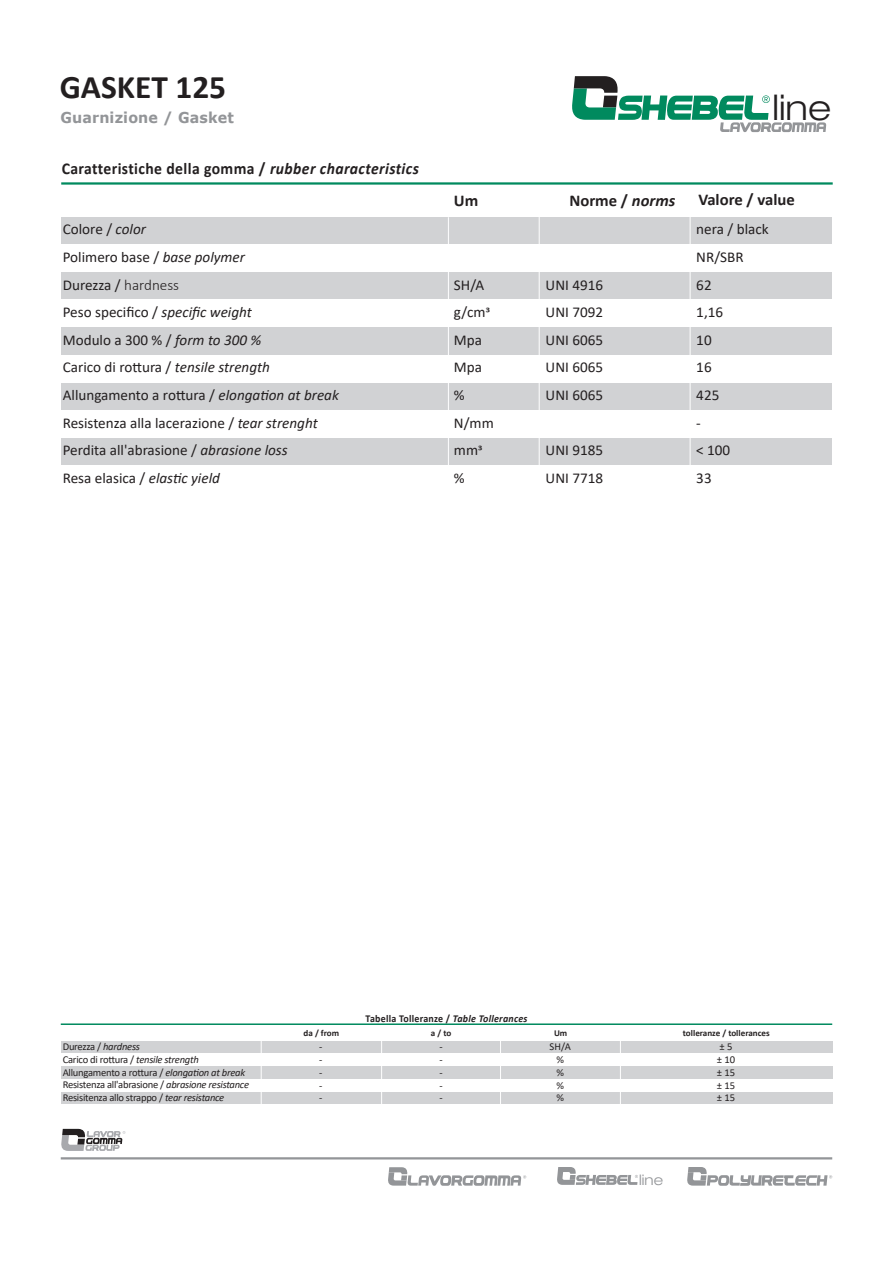
<style>
.page{position:relative;width:893px;height:1263px;background:#fff}
.page>*{position:absolute;margin:0;border:0;box-sizing:border-box;transform-origin:0 0}
.t1{font:300 expanded 35.25px "Helvetica Neue LT Std";color:#231f20}
.t2{font:700 33px "Calibri";color:#231f20}
.t3{font:700 16.5px "Calibri";letter-spacing:.015em;color:#231f20;scale:.95 1}
.t4{font:700 16.5px "Calibri";letter-spacing:.015em;color:#231f20}
.t5{font:15px "Calibri";color:#231f20}
.t6{font:700 15px "Verdana";letter-spacing:.01em;color:#939598;scale:.95 1}
.t7{font:300 expanded 14.55px "Helvetica Neue LT Std";color:#939598}
.t8{font:10.5px "Calibri";letter-spacing:-.025em;color:#231f20}
.t9{font:700 10.5px "Calibri";letter-spacing:.025em;color:#231f20;scale:.95 1}
.t10{font:700 9px "Calibri";color:#231f20}
.s1{font-style:italic}
.s2{font-weight:300}
</style>
<div class="page">
<div style="left:61px;top:383px;width:771px;height:27px;background:#d1d2d4"></div>
<div style="left:61px;top:1041px;width:771px;height:12px;background:#d1d2d4"></div>
<div style="left:61px;top:1066px;width:771px;height:13px;background:#d1d2d4"></div>
<div style="left:61px;top:1091px;width:771px;height:13px;background:#d1d2d4"></div>
<hr style="left:261px;top:1041px;width:1px;height:63px;background:#fff">
<hr style="left:381px;top:1041px;width:1px;height:63px;background:#fff">
<hr style="left:500px;top:1041px;width:1px;height:63px;background:#fff">
<hr style="left:620px;top:1041px;width:1px;height:63px;background:#fff">
<div style="left:61px;top:217px;width:771px;height:27px;background:#d1d2d4"></div>
<div style="left:61px;top:272px;width:771px;height:28px;background:#d1d2d4"></div>
<div style="left:61px;top:438px;width:771px;height:27px;background:#d1d2d4"></div>
<div style="left:61px;top:327px;width:771px;height:28px;background:#d1d2d4"></div>
<hr style="left:448px;top:217px;width:1px;height:276px;background:#fff">
<hr style="left:539px;top:217px;width:1px;height:275px;background:#fff">
<hr style="left:690px;top:217px;width:1px;height:276px;background:#fff">
<hr style="left:61px;top:1023px;width:771px;height:2px;background:#008a5e">
<hr style="left:61px;top:1157px;width:771px;height:2px;background:#939598">
<svg style="left:61px;top:1129px;width:64px;height:22px"></svg>
<svg style="left:388px;top:1167px;width:138px;height:19px"></svg>
<svg style="left:557px;top:1167px;width:81px;height:18px"></svg>
<svg style="left:687px;top:1167px;width:145px;height:19px"></svg>
<hr style="left:61px;top:182px;width:772px;height:3px;background:#008a5e">
<svg style="left:572px;top:76px;width:254px;height:56px"></svg>
<p class="t2" style="left:60px;top:63px;width:168px">GASKET 125</p>
<p class="t6" style="left:60px;top:107px;width:184px">Guarnizione / Gasket</p>
<p class="t3" style="left:62px;top:157px;width:377px">Caratteristiche della gomma / <span class="s1">rubber characteristics</span></p>
<p class="t5" style="left:63px;top:219px;width:85px">Colore / <span class="s1">color</span></p>
<p class="t5" style="left:63px;top:247px;width:184px">Polimero base / <span class="s1">base polymer</span></p>
<p class="t5" style="left:63px;top:274px;width:118px">Durezza / <span class="s2">hardness</span></p>
<p class="t5" style="left:63px;top:302px;width:191px">Peso specifico / <span class="s1">specific weight</span></p>
<p class="t5" style="left:63px;top:329px;width:200px">Modulo a 300 % / <span class="s1">form to 300 %</span></p>
<p class="t5" style="left:63px;top:357px;width:209px">Carico di rottura / <span class="s1">tensile strength</span></p>
<p class="t5" style="left:63px;top:385px;width:278px">Allungamento a rottura / <span class="s1">elongation at break</span></p>
<p class="t5" style="left:63px;top:412px;width:257px">Resistenza alla lacerazione / <span class="s1">tear strenght</span></p>
<p class="t5" style="left:63px;top:440px;width:226px">Perdita all'abrasione / <span class="s1">abrasione loss</span></p>
<p class="t5" style="left:63px;top:467px;width:159px">Resa elasica / <span class="s1">elastic yield</span></p>
<p class="t1" style="left:772px;top:86px;width:60px">line</p>
<p class="t4" style="left:454px;top:188px;width:26px">Um</p>
<p class="t4" style="left:569px;top:188px;width:107px">Norme / <span class="s1">norms</span></p>
<p class="t4" style="left:698px;top:188px;width:98px">Valore / value</p>
<p class="t5" style="left:454px;top:274px;width:32px">SH/A</p>
<p class="t5" style="left:454px;top:302px;width:38px">g/cm3</p>
<p class="t5" style="left:454px;top:329px;width:30px">Mpa</p>
<p class="t5" style="left:454px;top:357px;width:30px">Mpa</p>
<p class="t5" style="left:454px;top:385px;width:12px">%</p>
<p class="t5" style="left:454px;top:412px;width:41px">N/mm</p>
<p class="t5" style="left:454px;top:440px;width:30px">mm3</p>
<p class="t5" style="left:454px;top:467px;width:12px">%</p>
<p class="t5" style="left:546px;top:274px;width:59px">UNI 4916</p>
<p class="t5" style="left:546px;top:302px;width:59px">UNI 7092</p>
<p class="t5" style="left:546px;top:329px;width:59px">UNI 6065</p>
<p class="t5" style="left:546px;top:357px;width:59px">UNI 6065</p>
<p class="t5" style="left:546px;top:385px;width:59px">UNI 6065</p>
<p class="t5" style="left:546px;top:440px;width:59px">UNI 9185</p>
<p class="t5" style="left:546px;top:467px;width:59px">UNI 7718</p>
<p class="t5" style="left:696px;top:219px;width:74px">nera / black</p>
<p class="t5" style="left:696px;top:247px;width:49px">NR/SBR</p>
<p class="t5" style="left:696px;top:274px;width:17px">62</p>
<p class="t5" style="left:696px;top:302px;width:28px">1,16</p>
<p class="t5" style="left:696px;top:329px;width:17px">10</p>
<p class="t5" style="left:696px;top:357px;width:17px">16</p>
<p class="t5" style="left:696px;top:385px;width:25px">425</p>
<p class="t5" style="left:696px;top:412px;width:6px">-</p>
<p class="t5" style="left:696px;top:440px;width:36px">&lt; 100</p>
<p class="t5" style="left:696px;top:467px;width:17px">33</p>
<p class="t9" style="left:366px;top:1011px;width:172px">Tabella Tolleranze / <span class="s1">Table Tollerances</span></p>
<p class="t8" style="left:63px;top:1039px;width:79px">Durezza / <span class="s1">hardness</span></p>
<p class="t8" style="left:63px;top:1052px;width:138px">Carico di rottura / <span class="s1">tensile strength</span></p>
<p class="t8" style="left:63px;top:1065px;width:184px">Allungamento a rottura / <span class="s1">elongation at break</span></p>
<p class="t8" style="left:63px;top:1077px;width:188px">Resistenza all'abrasione / <span class="s1">abrasione resistance</span></p>
<p class="t8" style="left:63px;top:1090px;width:163px">Resisitenza allo strappo / <span class="s1">tear resistance</span></p>
<p class="t10" style="left:304px;top:1027px;width:37px">da / from</p>
<p class="t10" style="left:431px;top:1027px;width:22px">a / to</p>
<p class="t10" style="left:554px;top:1027px;width:15px">Um</p>
<p class="t10" style="left:683px;top:1027px;width:88px">tolleranze / tollerances</p>
<p class="t8" style="left:319px;top:1039px;width:5px">-</p>
<p class="t8" style="left:319px;top:1052px;width:5px">-</p>
<p class="t8" style="left:319px;top:1065px;width:5px">-</p>
<p class="t8" style="left:319px;top:1078px;width:5px">-</p>
<p class="t8" style="left:319px;top:1090px;width:5px">-</p>
<p class="t8" style="left:439px;top:1039px;width:5px">-</p>
<p class="t8" style="left:439px;top:1052px;width:5px">-</p>
<p class="t8" style="left:439px;top:1065px;width:5px">-</p>
<p class="t8" style="left:439px;top:1078px;width:5px">-</p>
<p class="t8" style="left:439px;top:1090px;width:5px">-</p>
<p class="t8" style="left:550px;top:1039px;width:23px">SH/A</p>
<p class="t8" style="left:556px;top:1052px;width:9px">%</p>
<p class="t8" style="left:556px;top:1065px;width:9px">%</p>
<p class="t8" style="left:556px;top:1078px;width:9px">%</p>
<p class="t8" style="left:556px;top:1090px;width:9px">%</p>
<p class="t7" style="left:639px;top:1171px;width:25px">line</p>
<p class="t8" style="left:719px;top:1039px;width:15px">± 5</p>
<p class="t8" style="left:717px;top:1052px;width:20px">± 10</p>
<p class="t8" style="left:717px;top:1065px;width:20px">± 15</p>
<p class="t8" style="left:717px;top:1078px;width:20px">± 15</p>
<p class="t8" style="left:717px;top:1090px;width:20px">± 15</p>
</div>
